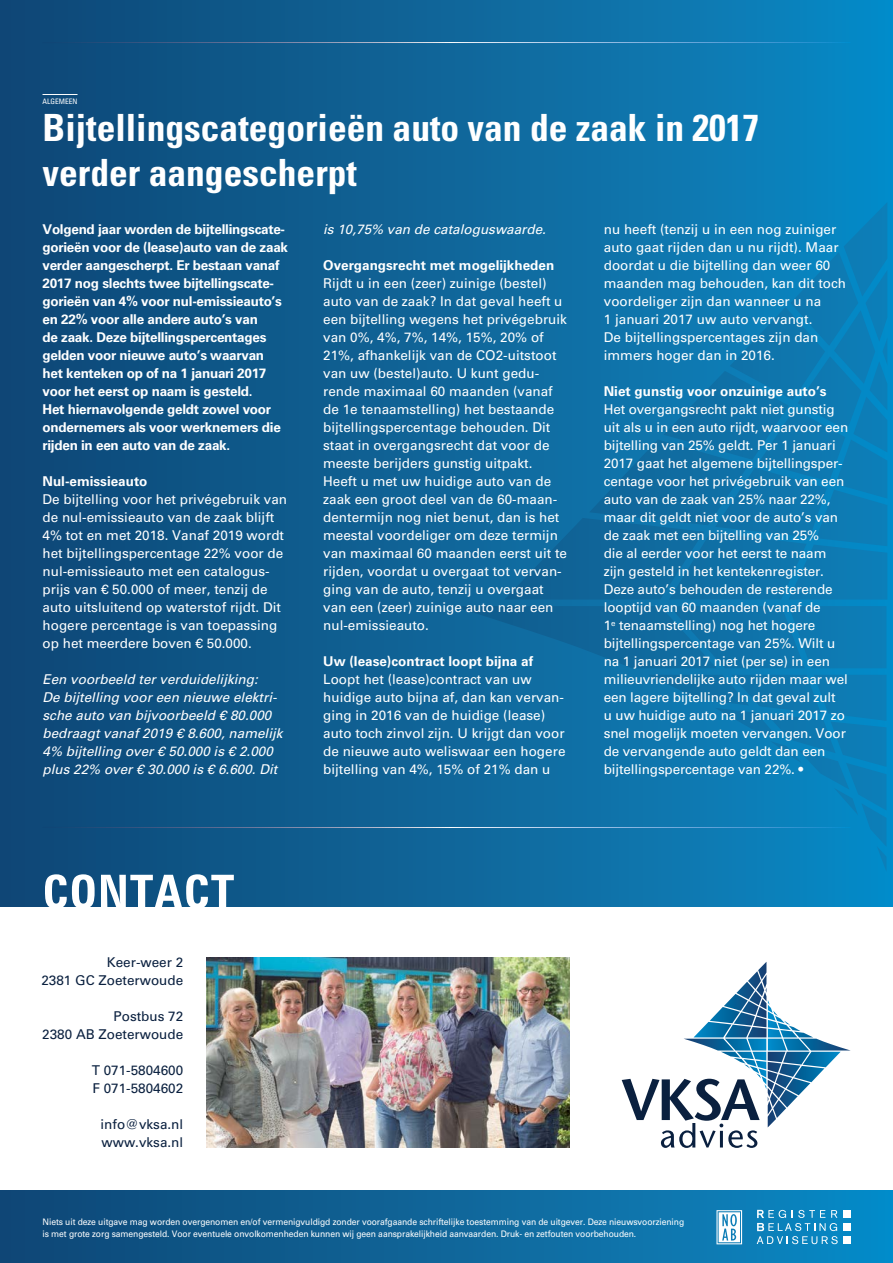
<style>
.page{position:relative;width:893px;height:1263px;background:#fff}
.page>*{position:absolute;margin:0;border:0;box-sizing:border-box;transform-origin:0 0}
.t1{font:700 condensed 37.5px/45px "Univers LT Std";color:#fff}
.t2{font:13.5px/18px "Univers LT Std";color:#fff}
.t3{font:700 13.5px/18px "Univers LT Std";letter-spacing:-.02em;color:#fff}
.t4{font:italic 13.5px/18px "Univers LT Std";color:#fff}
.t5{font:700 13.5px "Univers LT Std";color:#fff}
.t6{font:13.5px/18px "Univers LT Std";color:#0a203f;text-align:right}
.t7{font:9px/12px "Univers LT Std";letter-spacing:-.01em;color:#fff;scale:.95 1}
.t8{font:condensed 7.5px "Univers LT Std";color:#fff}
</style>
<div class="page">
<div style="left:0;top:0;width:893px;height:907px;background:linear-gradient(to right,#104573,#0a89c5)"></div>
<div style="left:0;top:1191px;width:893px;height:72px;background:linear-gradient(to right,#104573,#0b89c5)"></div>
<svg style="left:452px;top:202px;width:435px;height:670px;background:#0e73aa"></svg>
<hr style="left:43px;top:42px;width:807px;height:1px;background:#fff">
<hr style="left:43px;top:827px;width:807px;height:1px;background:#fff">
<svg style="left:757px;top:1210px;width:81px;height:34px;background:#3799c9"></svg>
<div style="left:843px;top:1236px;width:7px;height:8px;background:#fff"></div>
<div style="left:843px;top:1223px;width:7px;height:8px;background:#fff"></div>
<div style="left:843px;top:1210px;width:7px;height:8px;background:#fff"></div>
<svg style="left:45px;top:874px;width:189px;height:33px"></svg>
<svg style="left:622px;top:962px;width:229px;height:186px"></svg>
<img style="left:207px;top:958px;width:362px;height:190px">
<svg style="left:716px;top:1210px;width:26px;height:34px"></svg>
<hr style="left:43px;top:94px;width:35px;height:1px;background:#fff">
<p class="t8" style="left:43px;top:96px;width:36px">ALGEMEEN</p>
<h1 class="t1" style="left:43px;top:105px;width:718px">Bijtellingscategorieën auto van de zaak in 2017 verder aangescherpt</h1>
<p class="t3" style="left:43px;top:220px;width:247px">Volgend jaar worden de bijtellingscate&shy;gorieën voor de (lease)auto van de zaak verder aangescherpt. Er bestaan vanaf 2017 nog slechts twee bijtellingscate&shy;gorieën van 4% voor nul-emissieauto’s en 22% voor alle andere auto’s van<br>de zaak. Deze bijtellingspercentages gelden voor nieuwe auto’s waarvan<br>het kenteken op of na 1 januari 2017 voor het eerst op naam is gesteld.<br>Het hiernavolgende geldt zowel voor ondernemers als voor werknemers die rijden in een auto van de zaak.</p>
<p class="t5" style="left:43px;top:473px;width:107px">Nul-emissieauto</p>
<p class="t2" style="left:43px;top:490px;width:246px">De bijtelling voor het privégebruik van de nul-emissieauto van de zaak blijft 4% tot en met 2018. Vanaf 2019 wordt het bijtellingspercentage 22% voor de nul-emissieauto met een catalogus&shy;prijs van € 50.000 of meer, tenzij de auto uitsluitend op waterstof rijdt. Dit hogere percentage is van toepassing op het meerdere boven € 50.000.</p>
<p class="t4" style="left:43px;top:670px;width:242px">Een voorbeeld ter verduidelijking:<br>De bijtelling voor een nieuwe elektri&shy;sche auto van bijvoorbeeld € 80.000 bedraagt vanaf 2019 € 8.600, namelijk 4% bijtelling over € 50.000 is € 2.000 plus 22% over € 30.000 is € 6.600. Dit</p>
<p class="t4" style="left:323px;top:220px;width:224px">is 10,75% van de cataloguswaarde.</p>
<p class="t5" style="left:323px;top:257px;width:233px">Overgangsrecht met mogelijkheden</p>
<p class="t2" style="left:323px;top:274px;width:245px">Rijdt u in een (zeer) zuinige (bestel) auto van de zaak? In dat geval heeft u een bijtelling wegens het privégebruik van 0%, 4%, 7%, 14%, 15%, 20% of 21%, afhankelijk van de CO2-uitstoot van uw (bestel)auto. U kunt gedu&shy;rende maximaal 60 maanden (vanaf de 1e tenaamstelling) het bestaande bijtellingspercentage behouden. Dit staat in overgangsrecht dat voor de meeste berijders gunstig uitpakt.<br>Heeft u met uw huidige auto van de zaak een groot deel van de 60-maan&shy;dentermijn nog niet benut, dan is het meestal voordeliger om deze termijn van maximaal 60 maanden eerst uit te rijden, voordat u overgaat tot vervan&shy;ging van de auto, tenzij u overgaat van een (zeer) zuinige auto naar een nul-emissieauto.</p>
<p class="t5" style="left:323px;top:653px;width:212px">Uw (lease)contract loopt bijna af</p>
<p class="t2" style="left:323px;top:670px;width:244px">Loopt het (lease)contract van uw huidige auto bijna af, dan kan vervan&shy;ging in 2016 van de huidige (lease) auto toch zinvol zijn. U krijgt dan voor de nieuwe auto weliswaar een hogere bijtelling van 4%, 15% of 21% dan u</p>
<p class="t2" style="left:604px;top:220px;width:244px">nu heeft (tenzij u in een nog zuiniger auto gaat rijden dan u nu rijdt). Maar doordat u die bijtelling dan weer 60 maanden mag behouden, kan dit toch voordeliger zijn dan wanneer u na<br>1 januari 2017 uw auto vervangt.<br>De bijtellingspercentages zijn dan immers hoger dan in 2016.</p>
<p class="t5" style="left:604px;top:383px;width:224px">Niet gunstig voor onzuinige auto’s</p>
<p class="t2" style="left:604px;top:400px;width:246px">Het overgangsrecht pakt niet gunstig uit als u in een auto rijdt, waarvoor een bijtelling van 25% geldt. Per 1 januari 2017 gaat het algemene bijtellingsper&shy;centage voor het privégebruik van een auto van de zaak van 25% naar 22%, maar dit geldt niet voor de auto’s van de zaak met een bijtelling van 25%<br>die al eerder voor het eerst te naam zijn gesteld in het kentekenregister.<br>Deze auto’s behouden de resterende looptijd van 60 maanden (vanaf de<br>1<sup>e</sup> tenaamstelling) nog het hogere bijtellingspercentage van 25%. Wilt u na 1 januari 2017 niet (per se) in een milieuvriendelijke auto rijden maar wel een lagere bijtelling? In dat geval zult<br>u uw huidige auto na 1 januari 2017 zo snel mogelijk moeten vervangen. Voor de vervangende auto geldt dan een bijtellingspercentage van 22%. •</p>
<p class="t6" style="left:41px;top:954px;width:143px">Keer-weer 2<br>2381 GC Zoeterwoude</p>
<p class="t6" style="left:42px;top:1008px;width:143px">Postbus 72<br>2380 AB Zoeterwoude</p>
<p class="t6" style="left:92px;top:1062px;width:93px;text-align:left">T 071-5804600<br>F 071-5804602</p>
<p class="t6" style="left:101px;top:1116px;width:84px;text-align:left">info@vksa.nl www.vksa.nl</p>
<p class="t7" style="left:43px;top:1216px;width:677px">Niets uit deze uitgave mag worden overgenomen en/of vermenigvuldigd zonder voorafgaande schriftelijke toestemming van de uitgever. Deze nieuwsvoorziening is met grote zorg samengesteld. Voor eventuele onvolkomenheden kunnen wij geen aansprakelijkheid aanvaarden. Druk- en zetfouten voorbehouden.</p>
</div>
